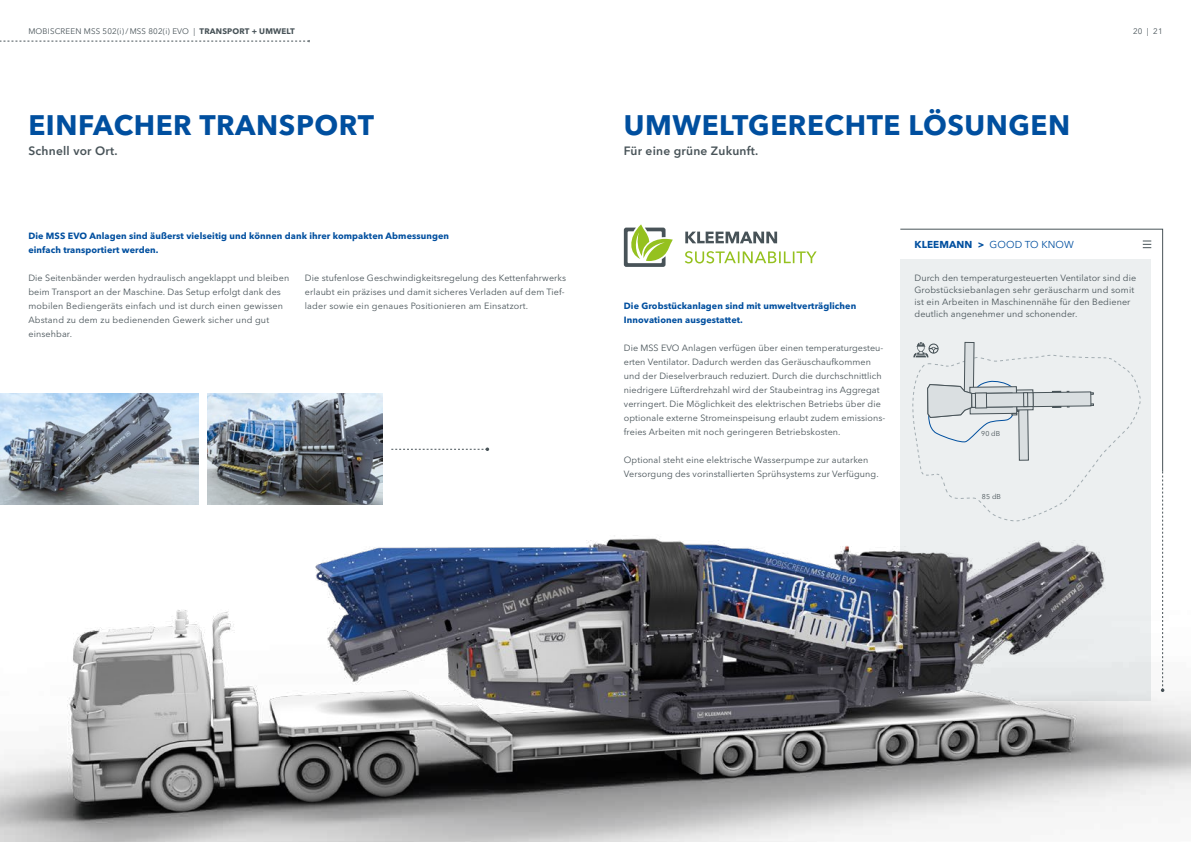
<style>
.page{position:relative;width:1191px;height:842px;background:#fff}
.page>*{position:absolute;margin:0;border:0;box-sizing:border-box;transform-origin:0 0}
.t1{font:700 28px "Avenir Next LT Pro";letter-spacing:.02em;color:#004f9f}
.t2{font:600 12px "Avenir Next LT Pro";letter-spacing:.02em;color:#485358}
.t3{font:10px "Avenir Next LT Pro";letter-spacing:.01em;color:#004f9f}
.t4{font:9px/14px "Avenir Next LT Pro";letter-spacing:.01em;color:#485358}
.t5{font:700 9px/14px "Avenir Next LT Pro";letter-spacing:.01em;color:#004f9f}
.t6{font:8px "Avenir Next LT Pro";letter-spacing:.02em;color:#485358}
.t7{font:7px "Avenir Next LT Pro";letter-spacing:.01em;color:#485358}
.s1{font-weight:700}
</style>
<div class="page">
<svg style="left:0;top:40px;width:310px;height:2px"></svg>
<svg style="left:1162px;top:471px;width:2px;height:47px"></svg>
<svg style="left:900px;top:229px;width:263px;height:243px"></svg>
<svg style="left:1142px;top:241px;width:9px;height:7px"></svg>
<svg style="left:910px;top:342px;width:231px;height:177px;background:#e5e8ea"></svg>
<img style="left:0;top:394px;width:198px;height:111px">
<svg style="left:391px;top:447px;width:98px;height:4px"></svg>
<img style="left:207px;top:393px;width:176px;height:112px">
<svg style="left:624px;top:224px;width:49px;height:43px"></svg>
<svg style="left:684px;top:251px;width:132px;height:12px"></svg>
<svg style="left:685px;top:232px;width:92px;height:11px"></svg>
<img style="left:0;top:519px;width:1191px;height:323px">
<p class="t6" style="left:28px;top:27px;width:268px">MOBISCREEN MSS 502(i)/ MSS 802(i) EVO | <span class="s1">TRANSPORT + UMWELT</span></p>
<p class="t6" style="left:1133px;top:27px;width:31px">20 | 21</p>
<h1 class="t1" style="left:28px;top:108px;width:347px">EINFACHER TRANSPORT</h1>
<h2 class="t2" style="left:28px;top:143px;width:91px">Schnell vor Ort.</h2>
<p class="t5" style="left:28px;top:229px;width:422px">Die MSS EVO Anlagen sind äußerst vielseitig und können dank ihrer kompakten Abmessungen einfach transportiert werden.</p>
<p class="t4" style="left:28px;top:271px;width:262px">Die Seitenbänder werden hydraulisch angeklappt und bleiben beim Transport an der Maschine. Das Setup erfolgt dank des mobilen Bediengeräts einfach und ist durch einen gewissen Abstand zu dem zu bedienenden Gewerk sicher und gut einsehbar.</p>
<p class="t4" style="left:305px;top:271px;width:263px">Die stufenlose Geschwindigkeitsregelung des Kettenfahrwerks erlaubt ein präzises und damit sicheres Verladen auf dem Tief&shy;lader sowie ein genaues Positionieren am Einsatzort.</p>
<h1 class="t1" style="left:624px;top:108px;width:448px">UMWELTGERECHTE LÖSUNGEN</h1>
<h2 class="t2" style="left:624px;top:143px;width:136px">Für eine grüne Zukunft.</h2>
<p class="t5" style="left:624px;top:299px;width:234px">Die Grobstückanlagen sind mit umweltverträglichen<br>Innovationen ausgestattet.</p>
<p class="t4" style="left:624px;top:341px;width:263px">Die MSS EVO Anlagen verfügen über einen temperaturgesteu&shy;erten Ventilator. Dadurch werden das Geräuschaufkommen und der Dieselverbrauch reduziert. Durch die durchschnittlich niedrigere Lüfterdrehzahl wird der Staubeintrag ins Aggregat verringert. Die Möglichkeit des elektrischen Betriebs über die optionale externe Stromeinspeisung erlaubt zudem emissions&shy;freies Arbeiten mit noch geringeren Betriebskosten.</p>
<p class="t4" style="left:624px;top:453px;width:256px">Optional steht eine elektrische Wasserpumpe zur autarken<br>Versorgung des vorinstallierten Sprühsystems zur Verfügung.</p>
<p class="t3" style="left:914px;top:239px;width:161px"><span class="s1">KLEEMANN &gt;</span> GOOD TO KNOW</p>
<p class="t4" style="left:914px;top:272px;width:223px;line-height:12px">Durch den temperaturgesteuerten Ventilator sind die Grobstücksiebanlagen sehr geräuscharm und somit ist ein Arbeiten in Maschinennähe für den Bediener deutlich angenehmer und schonender.</p>
<p class="t7" style="left:981px;top:429px;width:21px">90 dB</p>
<p class="t7" style="left:982px;top:492px;width:21px">85 dB</p>
</div>
